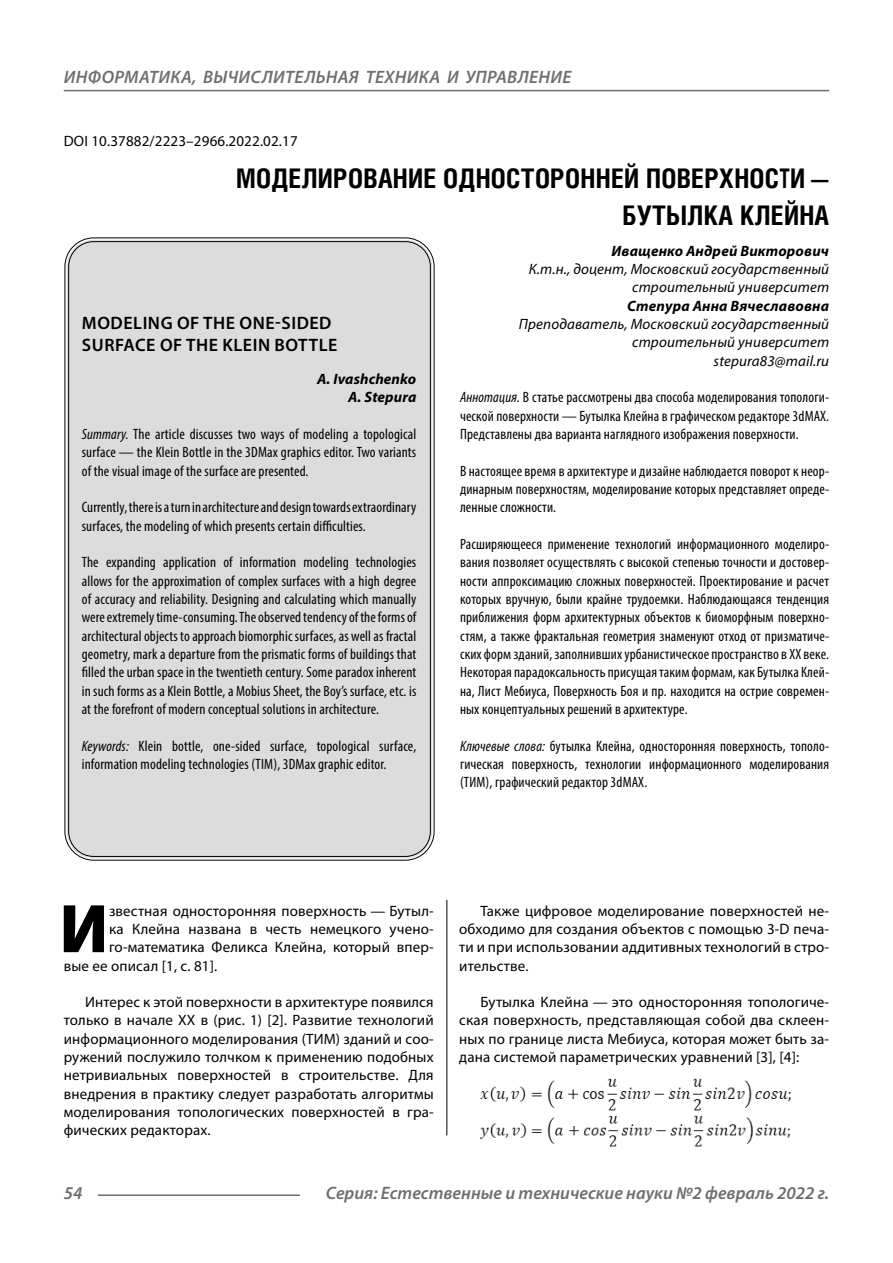
<style>
.page{position:relative;width:893px;height:1263px;background:#fff}
.page>*{position:absolute;margin:0;border:0;box-sizing:border-box;transform-origin:0 0}
.Bukvica{font:900 69.3px "Myriad Pro";color:#000}
.Header{font:700 27px/37.5px "Helios Cond C";letter-spacing:.01em;color:#000;text-align:right}
.t1{font:italic 600 18px "Myriad Pro";letter-spacing:.005em;color:#6e6e6e}
.Header-eng{font:600 18px/21.6px "Myriad Pro";letter-spacing:.03em;color:#000}
.Annotation-rus{font:condensed 15px/18.3px "Myriad Pro";letter-spacing:.01em;color:#000;text-align:justify}
.Annotation-eng{font:condensed 15px/18.3px "Myriad Pro";letter-spacing:.01em;color:#000;text-align:justify}
.Normal{font:15px/18.3px "Myriad Pro";letter-spacing:.01em;color:#000;text-align:justify}
.Bukvica-2{font:15px "Myriad Pro";letter-spacing:.01em;color:#000}
.Author-doc{font:italic 15px/18.3px "Myriad Pro";letter-spacing:.01em;color:#000;text-align:right}
.Author{font:italic 700 15px "Myriad Pro";letter-spacing:.01em;color:#000}
.DOI{font:15px "Myriad Pro";letter-spacing:.01em;color:#000}
.Author-eng{font:italic 700 15px "Myriad Pro";letter-spacing:.01em;color:#000}
.Author-email{font:italic 15px "Myriad Pro";letter-spacing:.01em;color:#000}
.s1{font-style:italic}
</style>
<div class="page">
<hr style="left:446px;top:897px;width:1px;height:238px;background:#000">
<img style="left:480px;top:1078px;width:311px;height:33px">
<img style="left:480px;top:1115px;width:311px;height:32px">
<div style="left:67px;top:240px;width:365px;height:618px;background:#dcdcdc;border-radius:27px"></div>
<hr style="left:98px;top:1194px;width:202px;height:2px;background:#6e6e6e">
<hr style="left:64px;top:90px;width:765px;height:1px;background:#6e6e6e">
<p class="t1" style="left:64px;top:66px;width:509px">ИНФОРМАТИКА, ВЫЧИСЛИТЕЛЬНАЯ ТЕХНИКА И УПРАВЛЕНИЕ</p>
<p class="DOI" style="left:64px;top:132px;width:235px">DOI 10.37882/2223–2966.2022.02.17</p>
<p class="Header" style="left:236px;top:159px;width:594px">МОДЕЛИРОВАНИЕ ОДНОСТОРОННЕЙ ПОВЕРХНОСТИ —<br>БУТЫЛКА КЛЕЙНА</p>
<p class="Author" style="left:612px;top:241px;width:219px">Иващенко Андрей Викторович</p>
<p class="Author-doc" style="left:529px;top:260px;width:302px">К.т.н., доцент, Московский государственный строительный университет</p>
<p class="Author" style="left:627px;top:296px;width:203px">Степура Анна Вячеславовна</p>
<p class="Author-doc" style="left:519px;top:315px;width:312px">Преподаватель, Московский государственный строительный университет</p>
<p class="Author-email" style="left:714px;top:351px;width:117px">stepura83@mail.ru</p>
<p class="Annotation-rus" style="left:460px;top:388px;width:371px"><span class="s1">Аннотация.</span> В статье рассмотрены два способа моделирования топологи&shy;ческой поверхности — Бутылка Клейна в графическом редакторе 3dMAX.<br>Представлены два варианта наглядного изображения поверхности.</p>
<p class="Annotation-rus" style="left:460px;top:461px;width:371px">В настоящее время в архитектуре и дизайне наблюдается поворот к неор&shy;динарным поверхностям, моделирование которых представляет опреде&shy;ленные сложности.</p>
<p class="Annotation-rus" style="left:460px;top:535px;width:371px">Расширяющееся применение технологий информационного моделиро&shy;вания позволяет осуществлять с высокой степенью точности и достовер&shy;ности аппроксимацию сложных поверхностей. Проектирование и расчет которых вручную, были крайне трудоемки. Наблюдающаяся тенденция приближения форм архитектурных объектов к биоморфным поверхно&shy;стям, а также фрактальная геометрия знаменуют отход от призматиче&shy;ских форм зданий, заполнивших урбанистическое пространство в ХХ веке.<br>Некоторая парадоксальность присущая таким формам, как Бутылка Клей&shy;на, Лист Мебиуса, Поверхность Боя и пр. находится на острие современ&shy;ных концептуальных решений в архитектуре.</p>
<p class="Annotation-rus" style="left:460px;top:736px;width:371px"><span class="s1">Ключевые слова:</span> бутылка Клейна, односторонняя поверхность, тополо&shy;гическая поверхность, технологии информационного моделирования (ТИМ), графический редактор 3dMAX.</p>
<p class="Header-eng" style="left:82px;top:312px;width:257px">MODELING OF THE ONE-SIDED<br>SURFACE OF THE KLEIN BOTTLE</p>
<p class="Author-eng" style="left:317px;top:369px;width:101px">A. Ivashchenko</p>
<p class="Author-eng" style="left:348px;top:388px;width:70px">A. Stepura</p>
<p class="Annotation-eng" style="left:82px;top:425px;width:336px"><span class="s1">Summary.</span> The article discusses two ways of modeling a topological surface — the Klein Bottle in the 3DMax graphics editor. Two variants of the visual image of the surface are presented.</p>
<p class="Annotation-eng" style="left:82px;top:498px;width:336px">Currently, there is a turn in architecture and design towards extraordinary surfaces, the modeling of which presents certain difficulties.</p>
<p class="Annotation-eng" style="left:82px;top:553px;width:336px">The expanding application of information modeling technologies allows for the approximation of complex surfaces with a high degree of accuracy and reliability. Designing and calculating which manually were extremely time-consuming. The observed tendency of the forms of architectural objects to approach biomorphic surfaces, as well as fractal geometry, mark a departure from the prismatic forms of buildings that filled the urban space in the twentieth century. Some paradox inherent in such forms as a Klein Bottle, a Mobius Sheet, the Boy’s surface, etc. is at the forefront of modern conceptual solutions in architecture.</p>
<p class="Annotation-eng" style="left:82px;top:736px;width:336px"><span class="s1">Keywords:</span> Klein bottle, one-sided surface, topological surface, information modeling technologies (TIM), 3DMax graphic editor.</p>
<p class="Bukvica" style="left:59px;top:882px;width:50px">И</p>
<p class="Bukvica-2" style="left:109px;top:901px;width:326px">звестная односторонняя поверхность — Бутыл-</p>
<p class="Bukvica-2" style="left:109px;top:919px;width:326px">ка Клейна названа в честь немецкого учено-</p>
<p class="Bukvica-2" style="left:109px;top:938px;width:326px">го-математика Феликса Клейна, который впер-</p>
<p class="Bukvica-2" style="left:64px;top:956px;width:155px">вые ее описал [1, с. 81].</p>
<p class="Normal" style="left:64px;top:993px;width:371px;text-indent:21px">Интерес к этой поверхности в архитектуре появился только в начале ХХ в (рис. 1) [2]. Развитие технологий информационного моделирования (ТИМ) зданий и соо&shy;ружений послужило толчком к применению подобных нетривиальных поверхностей в строительстве. Для внедрения в практику следует разработать алгоритмы моделирования топологических поверхностей в гра&shy;фических редакторах.</p>
<p class="Normal" style="left:459px;top:901px;width:371px;text-indent:21px">Также цифровое моделирование поверхностей не&shy;обходимо для создания объектов с помощью 3-D печа&shy;ти и при использовании аддитивных технологий в стро&shy;ительстве.</p>
<p class="Normal" style="left:459px;top:993px;width:371px;text-indent:21px">Бутылка Клейна — это односторонняя топологиче&shy;ская поверхность, представляющая собой два склеен&shy;ных по границе листа Мебиуса, которая может быть за&shy;дана системой параметрических уравнений [3], [4]:</p>
<p class="t1" style="left:64px;top:1182px;width:20px">54</p>
<p class="t1" style="left:326px;top:1182px;width:505px">Серия: Естественные и технические науки №2 февраль 2022 г.</p>
</div>
